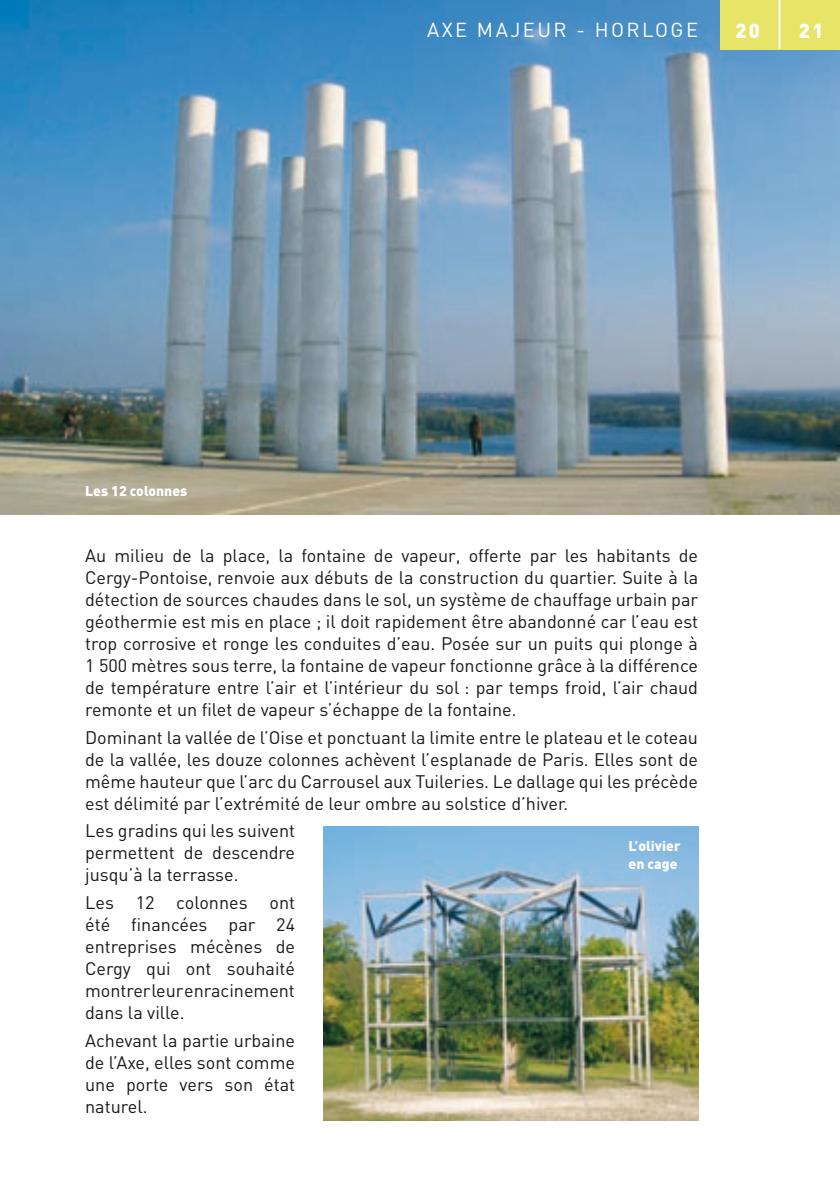
<style>
.page{position:relative;width:840px;height:1191px;background:#fff}
.page>*{position:absolute;margin:0;border:0;box-sizing:border-box;transform-origin:0 0}
.t1{font:20px "DIN";letter-spacing:.12em;color:#fff}
.t2{font:900 20px "DIN";color:#fff}
.courant{font:18px/22px "DIN";color:#1a171c;text-align:justify}
.courant-2{font:900 14px/18px "DIN";color:#fff}
</style>
<div class="page">
<img style="left:0;top:0;width:839px;height:514px">
<div style="left:719px;top:0;width:120px;height:50px;background:#e8e468"></div>
<hr style="left:778px;top:0;width:2px;height:49px;background:#fff">
<img style="left:323px;top:826px;width:374px;height:294px">
<p class="courant-2" style="left:85px;top:481px;width:104px">Les 12 colonnes</p>
<p class="t1" style="left:427px;top:17px;width:272px">AXE MAJEUR - HORLOGE</p>
<p class="t2" style="left:735px;top:17px;width:26px">20</p>
<p class="t2" style="left:798px;top:17px;width:26px">21</p>
<p class="courant" style="left:85px;top:544px;width:614px">Au milieu de la place, la fontaine de vapeur, offerte par les habitants de Cergy-Pontoise, renvoie aux débuts de la construction du quartier. Suite à la détection de sources chaudes dans le sol, un système de chauffage urbain par géothermie est mis en place ; il doit rapidement être abandonné car l’eau est trop corrosive et ronge les conduites d’eau. Posée sur un puits qui plonge à 1 500 mètres sous terre, la fontaine de vapeur fonctionne grâce à la différence de température entre l’air et l’intérieur du sol : par temps froid, l’air chaud remonte et un filet de vapeur s’échappe de la fontaine.</p>
<p class="courant" style="left:85px;top:726px;width:614px">Dominant la vallée de l’Oise et ponctuant la limite entre le plateau et le coteau de la vallée, les douze colonnes achèvent l’esplanade de Paris. Elles sont de même hauteur que l’arc du Carrousel aux Tuileries. Le dallage qui les précède est délimité par l’extrémité de leur ombre au solstice d’hiver.</p>
<p class="courant" style="left:85px;top:819px;width:211px">Les gradins qui les suivent permettent de descendre jusqu’à la terrasse.</p>
<p class="courant" style="left:85px;top:891px;width:211px">Les 12 colonnes ont été financées par 24 entreprises mécènes de Cergy qui ont souhaité montrer leur enracinement dans la ville.</p>
<p class="courant" style="left:85px;top:1029px;width:211px">Achevant la partie urbaine de l’Axe, elles sont comme une porte vers son état naturel.</p>
<p class="courant-2" style="left:628px;top:836px;width:54px">L’olivier en cage</p>
</div>
